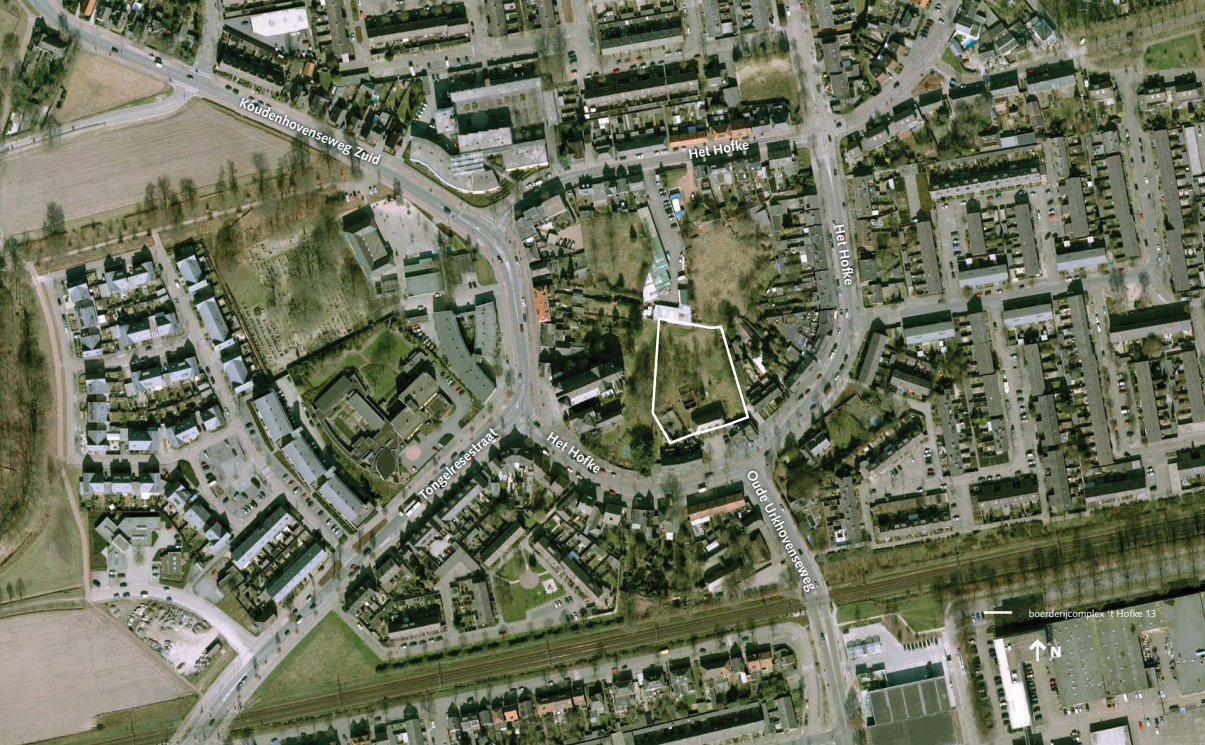
<style>
.page{position:relative;width:1205px;height:745px;background:#fff}
.page>*{position:absolute;margin:0;border:0;box-sizing:border-box;transform-origin:0 0}
.t1{font:900 15px "Syntax";color:#fff}
.t2{font:700 13.75px "Syntax Com";color:#fff}
.t3{font:10px "Syntax";letter-spacing:.01em;color:#fff}
</style>
<div class="page">
<img style="left:0;top:0;width:1205px;height:744px">
<img style="left:650px;top:315px;width:101px;height:130px">
<img style="left:236px;top:93px;width:148px;height:75px">
<img style="left:414px;top:423px;width:87px;height:78px">
<img style="left:685px;top:136px;width:67px;height:26px">
<img style="left:831px;top:221px;width:26px;height:67px">
<img style="left:543px;top:427px;width:60px;height:48px">
<img style="left:744px;top:466px;width:74px;height:129px">
<hr style="left:983px;top:610px;width:29px;height:3px;background:#fff">
<svg style="left:1025px;top:636px;width:25px;height:18px"></svg>
<hr style="left:1036px;top:641px;width:3px;height:20px;background:#fff">
<p class="t2" style="left:244px;top:94px;width:153px;rotate:23deg">Koudenhovenseweg Zuid</p>
<p class="t2" style="left:416px;top:491px;width:101px;rotate:-42deg">Tongelresestraat</p>
<p class="t2" style="left:553px;top:428px;width:63px;rotate:34deg">Het Hofke</p>
<p class="t2" style="left:687px;top:146px;width:63px;rotate:-10deg">Het Hofke</p>
<p class="t2" style="left:847px;top:223px;width:63px;rotate:80deg">Het Hofke</p>
<p class="t2" style="left:757px;top:466px;width:136px;rotate:62deg">Oude Urkhovenseweg</p>
<p class="t3" style="left:1029px;top:606px;width:129px">boerderijcomplex ‘t Hofke 13</p>
<p class="t1" style="left:1050px;top:642px;width:13px">N</p>
</div>
